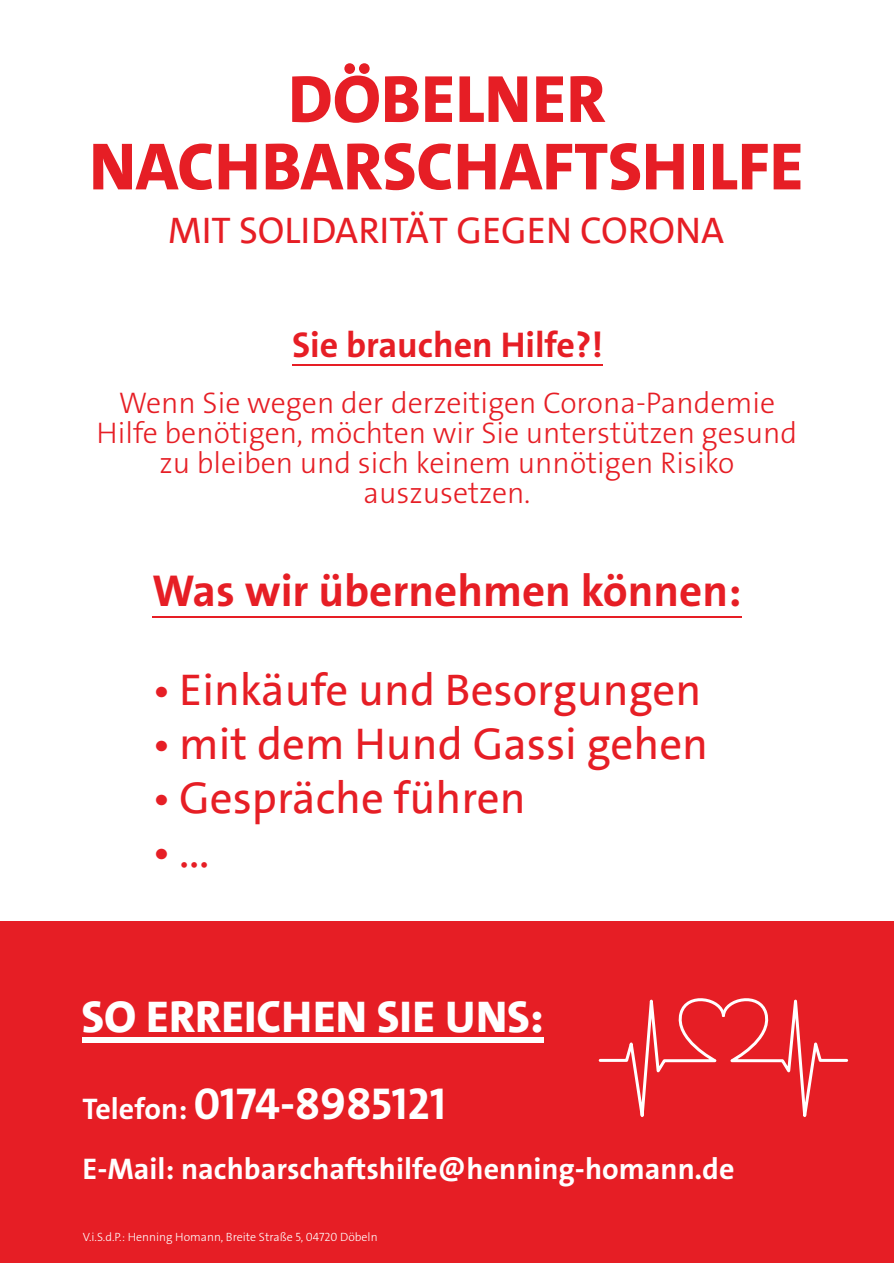
<style>
.page{position:relative;width:894px;height:1263px;background:#fff}
.page>*{position:absolute;margin:0;border:0;box-sizing:border-box;transform-origin:0 0}
.t1{font:800 67.5px/67.5px "SPD The Sans Versal";color:#e61e25;text-align:center}
.t2{font:45px "SPD The Sans";color:#e61e25}
.t3{font:700 45px "SPD The Sans";color:#e61e25}
.t4{font:700 45px "SPD The Sans";letter-spacing:-.005em;color:#fff}
.t5{font:800 45px "SPD The Sans Versal";color:#fff}
.t6{font:37.5px "SPD The Sans Versal";color:#e61e25}
.t7{font:700 36px "SPD The Sans";color:#e61e25}
.t8{font:300 30px/30px "SPD The Sans";color:#e61e25;text-align:center}
.t9{font:700 30px "SPD The Sans";color:#fff}
.t10{font:300 12px "SPD The Sans";color:#fff}
.s1{font-size:30px}
</style>
<div class="page">
<div style="left:0;top:921px;width:893px;height:342px;background:#e61e25"></div>
<hr style="left:292px;top:364px;width:310px;height:2px;background:#e61e25">
<hr style="left:152px;top:616px;width:589px;height:2px;background:#e61e25">
<div style="left:81px;top:1037px;width:462px;height:6px;background:#fff"></div>
<svg style="left:598px;top:998px;width:251px;height:119px"></svg>
<h1 class="t1" style="left:89px;top:72px;width:715px">DÖBELNER<br>NACHBARSCHAFTSHILFE</h1>
<p class="t6" style="left:168px;top:215px;width:557px">MIT SOLIDARITÄT GEGEN CORONA</p>
<p class="t7" style="left:292px;top:330px;width:312px">Sie brauchen Hilfe?!</p>
<p class="t8" style="left:97px;top:391px;width:701px">Wenn Sie wegen der derzeitigen Corona-Pandemie Hilfe benötigen, möchten wir Sie unterstützen gesund zu bleiben und sich keinem unnötigen Risiko auszusetzen.</p>
<h2 class="t3" style="left:152px;top:573px;width:590px">Was wir übernehmen können:</h2>
<h2 class="t2" style="left:152px;top:672px;width:550px">• Einkäufe und Besorgungen</h2>
<h2 class="t2" style="left:152px;top:726px;width:557px">• mit dem Hund Gassi gehen</h2>
<h2 class="t2" style="left:152px;top:780px;width:375px">• Gespräche führen</h2>
<h2 class="t2" style="left:152px;top:834px;width:59px">• ...</h2>
<h2 class="t5" style="left:81px;top:998px;width:463px">SO ERREICHEN SIE UNS:</h2>
<h2 class="t4" style="left:83px;top:1085px;width:364px"><span class="s1">Telefon:</span> 0174-8985121</h2>
<p class="t9" style="left:83px;top:1156px;width:653px">E-Mail: nachbarschaftshilfe@henning-homann.de</p>
<p class="t10" style="left:83px;top:1232px;width:296px">V.i.S.d.P.: Henning Homann, Breite Straße 5, 04720 Döbeln</p>
</div>
